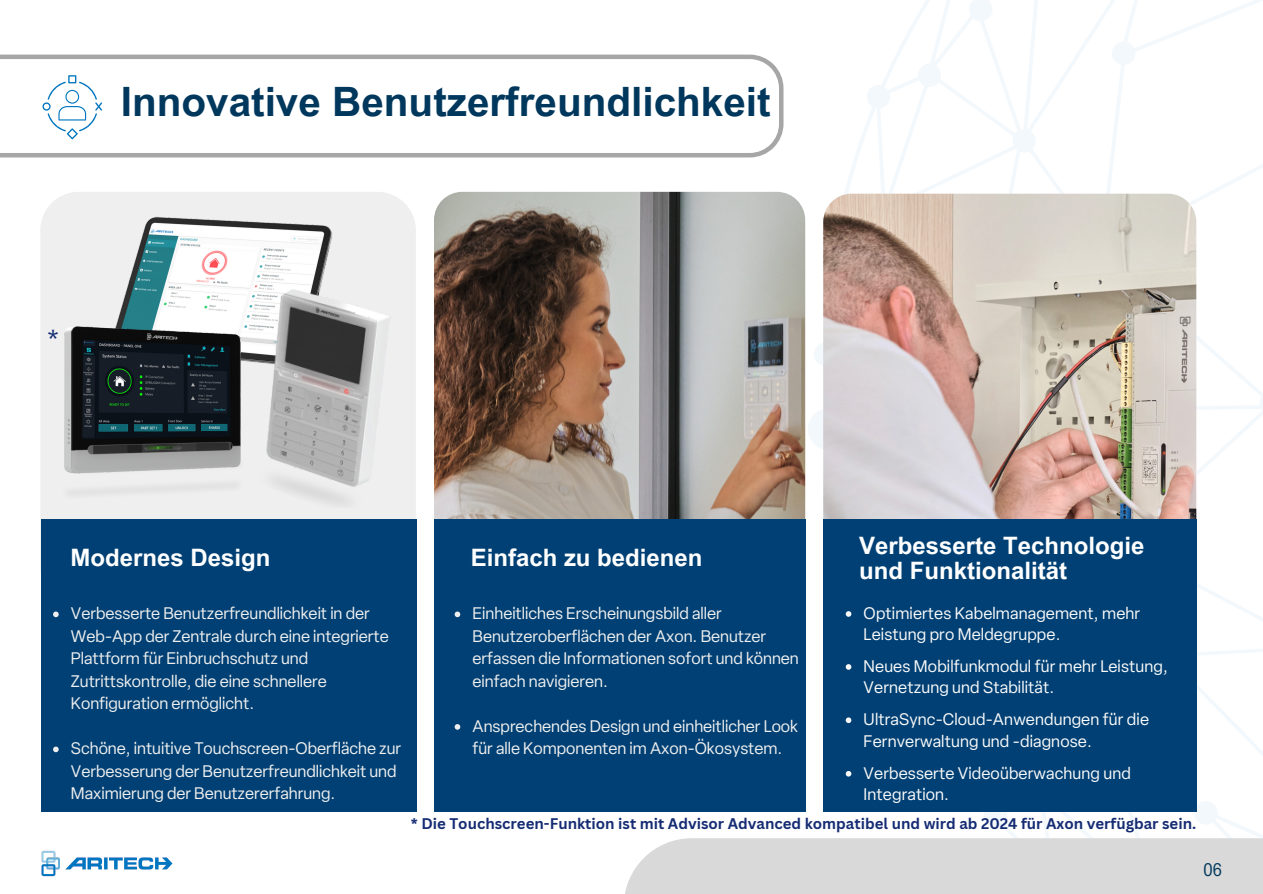
<style>
.page{position:relative;width:1263px;height:894px;background:#fff}
.page>*{position:absolute;margin:0;border:0;box-sizing:border-box;transform-origin:0 0}
.t1{font:700 40.5px "Arial MT Pro";color:#00375c}
.t2{font:700 24px/24.8px "Arial MT Pro";color:#fff}
.t3{font:24px "Canva Sans";color:#152c73}
.t4{font:condensed 18px "Elza";color:#00375c}
.t5{font:16.5px/22.5px "Elza";color:#efefef}
.t6{font:16.5px/21.3px "Elza";letter-spacing:.01em;color:#fafafa}
.t7{font:700 15px "Canva Sans";color:#152c73}
</style>
<div class="page">
<svg style="left:808px;top:0;width:455px;height:838px"></svg>
<img style="left:434px;top:192px;width:371px;height:556px;border-radius:28px">
<div style="left:434px;top:518px;width:371px;height:293px;background:#004074"></div>
<img style="left:823px;top:194px;width:373px;height:559px;border-radius:28px">
<div style="left:823px;top:518px;width:373px;height:293px;background:#004074"></div>
<svg style="left:0;top:55px;width:783px;height:102px"></svg>
<svg style="left:42px;top:75px;width:60px;height:64px"></svg>
<div style="left:625px;top:838px;width:638px;height:55px;background:#d9d9d9"></div>
<img style="left:41px;top:850px;width:132px;height:27px">
<svg style="left:455px;top:611px;width:5px;height:6px"></svg>
<svg style="left:455px;top:724px;width:5px;height:5px"></svg>
<svg style="left:846px;top:611px;width:5px;height:5px"></svg>
<svg style="left:846px;top:664px;width:5px;height:5px"></svg>
<svg style="left:846px;top:717px;width:5px;height:5px"></svg>
<svg style="left:846px;top:771px;width:5px;height:5px"></svg>
<div style="left:40px;top:192px;width:376px;height:413px;background:#efefef;border-radius:38px"></div>
<img style="left:121px;top:216px;width:212px;height:93px">
<img style="left:232px;top:269px;width:159px;height:203px">
<svg style="left:272px;top:472px;width:97px;height:33px"></svg>
<div style="left:41px;top:518px;width:376px;height:293px;background:#004074"></div>
<img style="left:64px;top:309px;width:196px;height:172px">
<svg style="left:53px;top:611px;width:6px;height:6px"></svg>
<svg style="left:53px;top:746px;width:6px;height:6px"></svg>
<p class="t1" style="left:121px;top:86px;width:651px">Innovative Benutzerfreundlichkeit</p>
<p class="t3" style="left:47px;top:321px;width:13px">*</p>
<p class="t2" style="left:71px;top:548px;width:201px">Modernes Design</p>
<p class="t5" style="left:71px;top:602px;width:319px">Verbesserte Benutzerfreundlichkeit in der Web-App der Zentrale durch eine integrierte Plattform für Einbruchschutz und Zutrittskontrolle, die eine schnellere Konfiguration ermöglicht.</p>
<p class="t5" style="left:71px;top:737px;width:332px">Schöne, intuitive Touchscreen-Oberfläche zur<br>Verbesserung der Benutzerfreundlichkeit und<br>Maximierung der Benutzererfahrung.</p>
<p class="t2" style="left:471px;top:548px;width:233px">Einfach zu bedienen</p>
<p class="t5" style="left:473px;top:602px;width:328px">Einheitliches Erscheinungsbild aller Benutzeroberflächen der Axon. Benutzer erfassen die Informationen sofort und können einfach navigieren.</p>
<p class="t5" style="left:473px;top:714px;width:327px">Ansprechendes Design und einheitlicher Look für alle Komponenten im Axon-Ökosystem.</p>
<p class="t2" style="left:859px;top:536px;width:287px">Verbesserte Technologie und Funktionalität</p>
<p class="t6" style="left:864px;top:602px;width:278px">Optimiertes Kabelmanagement, mehr<br>Leistung pro Meldegruppe.</p>
<p class="t6" style="left:864px;top:655px;width:306px">Neues Mobilfunkmodul für mehr Leistung,<br>Vernetzung und Stabilität.</p>
<p class="t6" style="left:864px;top:708px;width:287px">UltraSync-Cloud-Anwendungen für die<br>Fernverwaltung und -diagnose.</p>
<p class="t6" style="left:864px;top:762px;width:269px">Verbesserte Videoüberwachung und<br>Integration.</p>
<p class="t7" style="left:411px;top:813px;width:787px">* Die Touchscreen-Funktion ist mit Advisor Advanced kompatibel und wird ab 2024 für Axon verfügbar sein.</p>
<p class="t4" style="left:1204px;top:858px;width:20px">06</p>
</div>
